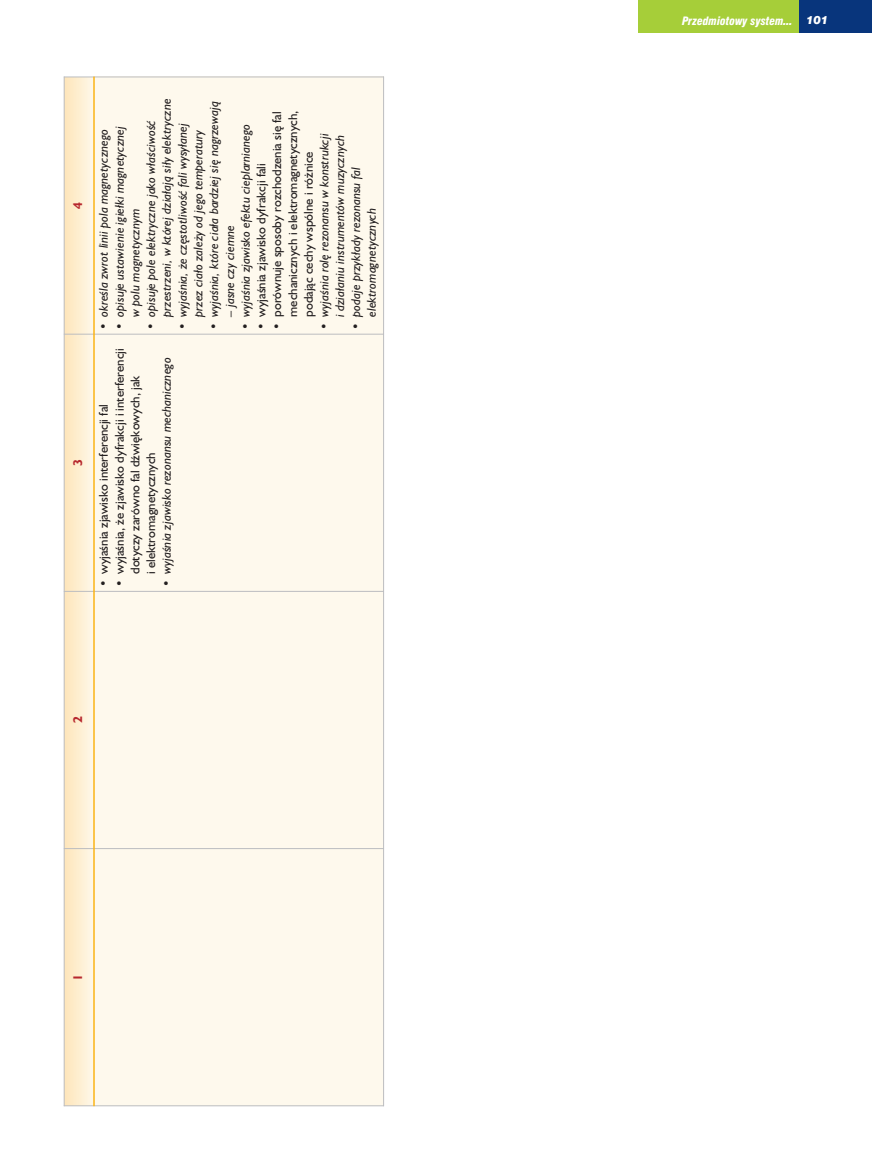
<style>
.page{position:relative;width:872px;height:1170px;background:#fff}
.page>*{position:absolute;margin:0;border:0;box-sizing:border-box;transform-origin:0 0}
.t1{font:italic 12.75px/15.8px "Humanist 521 PL";color:#231f20}
.t2{font:12.75px/15.8px "Humanist 521 PL";color:#231f20}
.t3{font:700 12.75px "Humanist 521 PL";color:#b7282e}
.t4{font:italic 900 condensed 11.25px "Swiss 721 PL";color:#fff}
.s1{font-style:normal}
.s2{font-stretch:normal}
</style>
<div class="page">
<div style="left:638px;top:0;width:161px;height:33px;background:#a6ce39"></div>
<div style="left:799px;top:0;width:73px;height:33px;background:#08357c"></div>
<div style="left:65px;top:848px;width:28px;height:257px;background:linear-gradient(to right,#fee6bb,#fef7e6)"></div>
<div style="left:65px;top:591px;width:28px;height:257px;background:linear-gradient(to right,#fee6bb,#fef7e6)"></div>
<div style="left:65px;top:334px;width:28px;height:257px;background:linear-gradient(to right,#fee6bb,#fef7e6)"></div>
<div style="left:65px;top:77px;width:28px;height:257px;background:linear-gradient(to right,#fee6bb,#fef7e6)"></div>
<div style="left:94px;top:848px;width:290px;height:258px;background:#fef9ed"></div>
<div style="left:94px;top:591px;width:290px;height:257px;background:#fef9ed"></div>
<div style="left:94px;top:334px;width:290px;height:257px;background:#fef9ed"></div>
<div style="left:94px;top:77px;width:290px;height:257px;background:#fef9ed"></div>
<hr style="left:64px;top:1105px;width:320px;height:1px;background:#bcbdc0">
<hr style="left:64px;top:848px;width:320px;height:1px;background:#bcbdc0">
<hr style="left:64px;top:591px;width:320px;height:1px;background:#bcbdc0">
<hr style="left:64px;top:334px;width:320px;height:1px;background:#bcbdc0">
<hr style="left:64px;top:77px;width:320px;height:1px;background:#bcbdc0">
<hr style="left:64px;top:77px;width:1px;height:1029px;background:#bcbdc0">
<hr style="left:93px;top:77px;width:2px;height:1029px;background:#fbb416">
<hr style="left:383px;top:77px;width:1px;height:1029px;background:#bcbdc0">
<p class="t3" style="left:74px;top:209px;width:8px;rotate:-90deg">4</p>
<p class="t3" style="left:74px;top:466px;width:8px;rotate:-90deg">3</p>
<p class="t1" style="left:144px;top:317px;width:219px;text-indent:-13px;rotate:-90deg"><span class="s1">•</span> opisuje pole elektryczne jako właÊciwoÊç przestrzeni, w której działajà siły elektryczne</p>
<p class="t1" style="left:207px;top:329px;width:230px;rotate:-90deg"><span class="s1">•</span> wyjaÊnia, które ciała bardziej si´ nagrzewajà</p>
<p class="t2" style="left:270px;top:317px;width:208px;text-align:justify;text-indent:-13px;rotate:-90deg">• porównuje sposoby rozchodzenia si´ fal mechanicznych i elektromagnetycznych, podajàc cechy wspólne i ró˝nice</p>
<p class="t1" style="left:176px;top:329px;width:208px;text-align:center;rotate:-90deg"><span class="s1">•</span> wyjaÊnia, ˝e cz´stotliwoÊç fali wysyłanej przez ciało zale˝y od jego temperatury</p>
<p class="t1" style="left:239px;top:329px;width:207px;rotate:-90deg"><span class="s1">•</span> wyjaÊnia zjawisko efektu cieplarnianego</p>
<p class="t1" style="left:97px;top:329px;width:202px;rotate:-90deg"><span class="s1">•</span> okreÊla zwrot linii pola magnetycznego</p>
<p class="t1" style="left:113px;top:317px;width:192px;text-indent:-13px;rotate:-90deg"><span class="s1">•</span> opisuje ustawienie igiełki magnetycznej w polu magnetycznym</p>
<p class="t1" style="left:318px;top:329px;width:197px;text-align:right;rotate:-90deg"><span class="s1">•</span> wyjaÊnia rol´ rezonansu w konstrukcji i działaniu instrumentów muzycznych</p>
<p class="t2" style="left:255px;top:329px;width:168px;rotate:-90deg">• wyjaÊnia zjawisko dyfrakcji fali</p>
<p class="t1" style="left:349px;top:317px;width:151px;text-indent:-13px;rotate:-90deg"><span class="s1">•</span> podaje przykłady rezonansu fal elektromagnetycznych</p>
<p class="t1" style="left:223px;top:317px;width:93px;rotate:-90deg">– jasne czy ciemne</p>
<p class="t2" style="left:113px;top:574px;width:227px;text-indent:-13px;rotate:-90deg">• wyjaÊnia, ˝e zjawisko dyfrakcji i interferencji dotyczy zarówno fal dêwi´kowych, jak<br>i elektromagnetycznych</p>
<p class="t1" style="left:160px;top:586px;width:230px;rotate:-90deg"><span class="s1">•</span> wyjaÊnia zjawisko rezonansu mechanicznego</p>
<p class="t2" style="left:97px;top:586px;width:184px;rotate:-90deg">• wyjaÊnia zjawisko interferencji fal</p>
<p class="t3" style="left:74px;top:723px;width:8px;rotate:-90deg">2</p>
<p class="t3" style="left:74px;top:980px;width:8px;rotate:-90deg">1</p>
<p class="t4" style="left:682px;top:16px;width:148px">Przedmiotowy system... <span class="s2">101</span></p>
</div>
